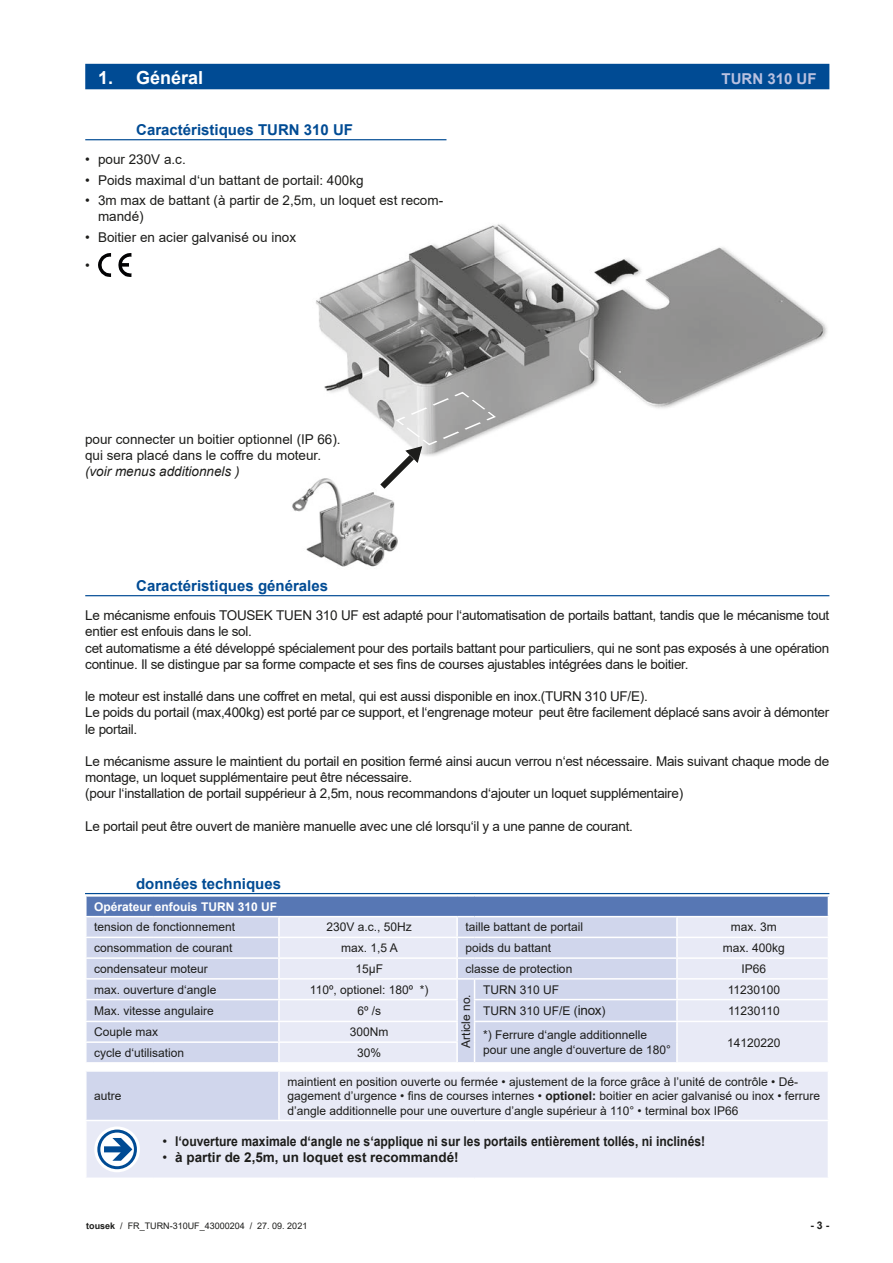
<style>
.page{position:relative;width:893px;height:1263px;background:#fff}
.page>*{position:absolute;margin:0;border:0;box-sizing:border-box;transform-origin:0 0}
.t1{font:700 18px "Arial";color:#fff}
.t2{font:700 15px "Arial";color:#004b94}
.t3{font:700 15px "Arial";color:#b9c1e0}
.t4{font:13.5px/16.2px "Arial";letter-spacing:-.02em;color:#1d1d1b}
.t5{font:13.5px/16.2px "Arial";color:#1d1d1b}
.t6{font:700 13.5px "Arial";color:#1d1d1b;scale:.9 1}
.t7{font:700 13.5px "Arial";color:#1d1d1b}
.t8{font:italic 13.5px "Arial";color:#1d1d1b}
.t9{font:12px/14.4px "Arial";color:#1d1d1b}
.t10{font:700 12px "Arial";color:#fff}
.t11{font:700 10.5px "Arial";color:#1d1d1b}
.t12{font:9px "Arial";color:#1d1d1b}
.s1{font-size:13.5px}
.s2{font-weight:700}
.s3{font-weight:400;font-style:italic}
</style>
<div class="page">
<img style="left:316px;top:224px;width:511px;height:205px">
<img style="left:292px;top:478px;width:106px;height:89px">
<svg style="left:374px;top:391px;width:123px;height:104px"></svg>
<hr style="left:85px;top:139px;width:361px;height:1px;background:#004b94">
<svg style="left:98px;top:253px;width:13px;height:24px"></svg>
<svg style="left:118px;top:253px;width:13px;height:24px"></svg>
<div style="left:85px;top:64px;width:744px;height:25px;background:#004b94"></div>
<hr style="left:85px;top:595px;width:744px;height:1px;background:#004b94">
<hr style="left:85px;top:893px;width:744px;height:1px;background:#004b94">
<svg style="left:87px;top:1072px;width:741px;height:105px;background:#e5e7f4"></svg>
<hr style="left:278px;top:1072px;width:2px;height:48px;background:#fff">
<svg style="left:86px;top:896px;width:743px;height:176px;background:#d0d7eb"></svg>
<hr style="left:475px;top:1070px;width:202px;height:2px;background:#fff">
<hr style="left:677px;top:1070px;width:152px;height:2px;background:#fff">
<hr style="left:85px;top:1120px;width:69px;height:1px;background:#fff">
<hr style="left:154px;top:1120px;width:125px;height:1px;background:#fff">
<hr style="left:279px;top:1120px;width:178px;height:1px;background:#fff">
<svg style="left:457px;top:1120px;width:18px;height:1px"></svg>
<hr style="left:475px;top:1120px;width:202px;height:1px;background:#fff">
<hr style="left:677px;top:1120px;width:152px;height:1px;background:#fff">
<svg style="left:457px;top:1177px;width:18px;height:1px"></svg>
<svg style="left:96px;top:1128px;width:42px;height:43px"></svg>
<div style="left:94px;top:1126px;width:46px;height:46px;border:3px solid #fff;border-radius:50%"></div>
<div style="left:97px;top:1129px;width:40px;height:40px;border:3px solid #004b94;border-radius:50%"></div>
<svg style="left:104px;top:1138px;width:28px;height:23px"></svg>
<h1 class="t1" style="left:98px;top:65px;width:107px">1. Général</h1>
<p class="t3" style="left:722px;top:68px;width:97px">TURN 310 UF</p>
<p class="t2" style="left:136px;top:119px;width:218px">Caractéristiques TURN 310 UF</p>
<p class="t5" style="left:85px;top:151px;width:102px">• pour 230V a.c.</p>
<p class="t5" style="left:85px;top:172px;width:280px">• Poids maximal d‘un battant de portail: 400kg</p>
<p class="t5" style="left:98px;top:192px;width:347px;text-indent:-13px">• 3m max de battant (à partir de 2,5m, un loquet est recom&shy;mandé)</p>
<p class="t5" style="left:85px;top:223px;width:212px;line-height:27.9px">• Boitier en acier galvanisé ou inox •</p>
<p class="t5" style="left:85px;top:431px;width:257px">pour connecter un boitier optionnel (IP 66). qui sera placé dans le coffre du moteur.</p>
<p class="t8" style="left:85px;top:462px;width:156px">(voir menus additionnels )</p>
<p class="t2" style="left:136px;top:575px;width:193px">Caractéristiques générales</p>
<p class="t4" style="left:85px;top:607px;width:746px">Le mécanisme enfouis TOUSEK TUEN 310 UF est adapté pour l‘automatisation de portails battant, tandis que le mécanisme tout entier est enfouis dans le sol.<br>cet automatisme a été développé spécialement pour des portails battant pour particuliers, qui ne sont pas exposés à une opération continue. Il se distingue par sa forme compacte et ses fins de courses ajustables intégrées dans le boitier.</p>
<p class="t4" style="left:85px;top:688px;width:745px">le moteur est installé dans une coffret en metal, qui est aussi disponible en inox.(TURN 310 UF/E).<br>Le poids du portail (max,400kg) est porté par ce support, et l‘engrenage moteur peut être facilement déplacé sans avoir à démonter le portail.</p>
<p class="t4" style="left:85px;top:753px;width:745px">Le mécanisme assure le maintient du portail en position fermé ainsi aucun verrou n‘est nécessaire. Mais suivant chaque mode de montage, un loquet supplémentaire peut être nécessaire.<br>(pour l‘installation de portail suppérieur à 2,5m, nous recommandons d‘ajouter un loquet supplémentaire)</p>
<p class="t4" style="left:85px;top:818px;width:549px">Le portail peut être ouvert de manière manuelle avec une clé lorsqu‘il y a une panne de courant.</p>
<p class="t2" style="left:136px;top:873px;width:147px">données techniques</p>
<p class="t10" style="left:94px;top:898px;width:184px">Opérateur enfouis TURN 310 UF</p>
<p class="t9" style="left:94px;top:920px;width:142px">tension de fonctionnement</p>
<p class="t9" style="left:327px;top:920px;width:87px">230V a.c., 50Hz</p>
<p class="t9" style="left:466px;top:920px;width:119px">taille battant de portail</p>
<p class="t9" style="left:731px;top:920px;width:48px">max. 3m</p>
<p class="t9" style="left:94px;top:941px;width:140px">consommation de courant</p>
<p class="t9" style="left:341px;top:941px;width:58px">max. 1,5 A</p>
<p class="t9" style="left:466px;top:941px;width:87px">poids du battant</p>
<p class="t9" style="left:723px;top:941px;width:64px">max. 400kg</p>
<p class="t9" style="left:94px;top:961px;width:115px">condensateur moteur</p>
<p class="t9" style="left:355px;top:961px;width:29px">15µF</p>
<p class="t9" style="left:466px;top:961px;width:108px">classe de protection</p>
<p class="t9" style="left:742px;top:961px;width:26px">IP66</p>
<p class="t9" style="left:94px;top:982px;width:124px">max. ouverture d‘angle</p>
<p class="t9" style="left:310px;top:982px;width:120px">110º, optionel: 180º *)</p>
<p class="t9" style="left:459px;top:1047px;width:55px;rotate:-90deg">Article no.</p>
<p class="t9" style="left:483px;top:982px;width:78px">TURN 310 UF</p>
<p class="t9" style="left:728px;top:982px;width:54px">11230100</p>
<p class="t9" style="left:94px;top:1003px;width:121px">Max. vitesse angulaire</p>
<p class="t9" style="left:357px;top:1003px;width:25px">6º /s</p>
<p class="t9" style="left:483px;top:1004px;width:124px">TURN 310 UF/E (<span class="s1">inox</span>)</p>
<p class="t9" style="left:728px;top:1003px;width:53px">11230110</p>
<p class="t9" style="left:94px;top:1025px;width:66px">Couple max</p>
<p class="t9" style="left:350px;top:1025px;width:40px">300Nm</p>
<p class="t9" style="left:483px;top:1028px;width:189px">*) Ferrure d‘angle additionnelle pour une angle d‘ouverture de 180°</p>
<p class="t9" style="left:727px;top:1035px;width:55px">14120220</p>
<p class="t9" style="left:94px;top:1045px;width:92px">cycle d‘utilisation</p>
<p class="t9" style="left:357px;top:1045px;width:26px">30%</p>
<p class="t9" style="left:94px;top:1088px;width:29px">autre</p>
<p class="t9" style="left:287px;top:1074px;width:534px">maintient en position ouverte ou fermée • ajustement de la force grâce à l’unité de contrôle • Dé&shy;gagement d’urgence • fins de courses internes • <span class="s2">optionel:</span> boitier en acier galvanisé ou inox • ferrure d’angle additionnelle pour une ouverture d’angle supérieur à 110° • terminal box IP66</p>
<p class="t6" style="left:162px;top:1132px;width:605px"><span class="s3">•</span> l‘ouverture maximale d‘angle ne s‘applique ni sur les portails entièrement tollés, ni inclinés!</p>
<p class="t7" style="left:162px;top:1148px;width:298px"><span class="s3">•</span> à partir de 2,5m, un loquet est recommandé!</p>
<p class="t12" style="left:86px;top:1219px;width:223px"><span class="s2">tousek</span> / FR_TURN-310UF_43000204 / 27. 09. 2021</p>
<p class="t11" style="left:810px;top:1218px;width:20px">-3-</p>
</div>
